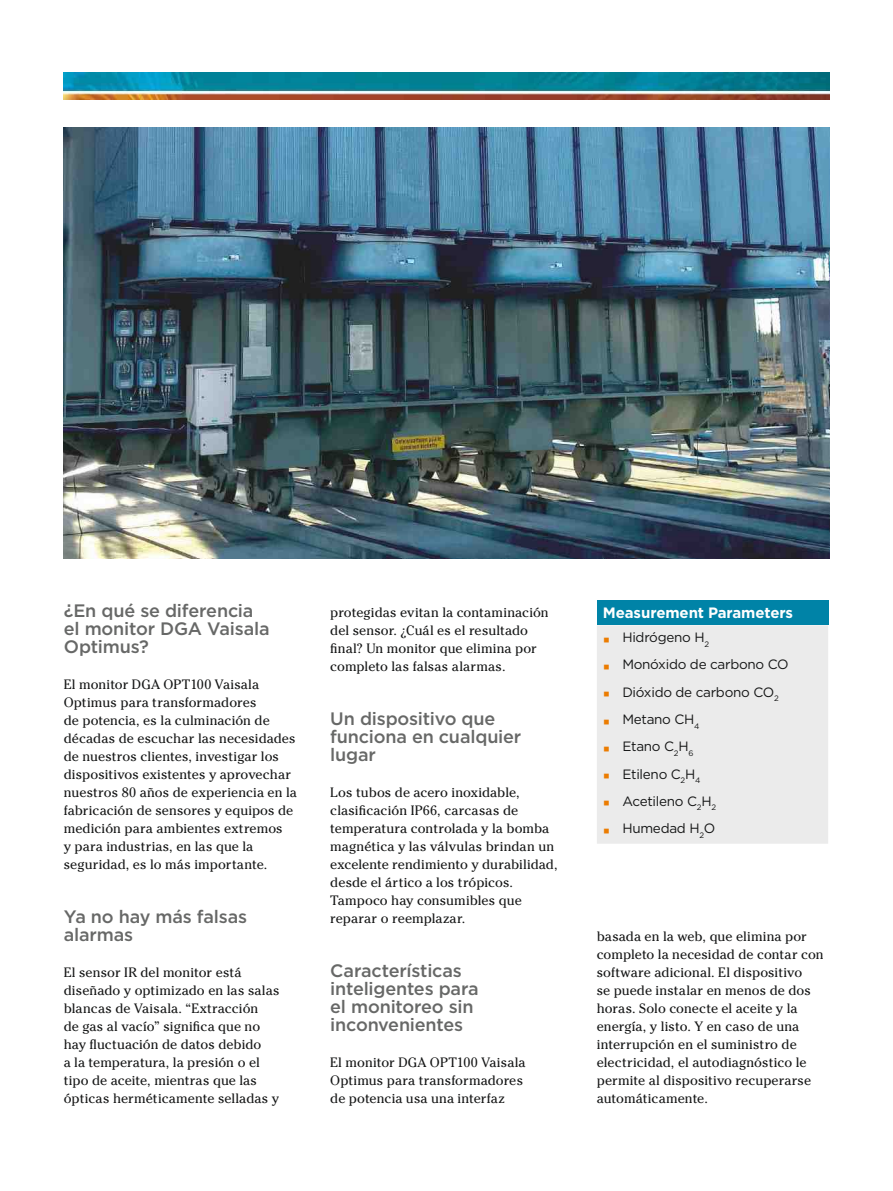
<style>
.page{position:relative;width:893px;height:1191px;background:#fff}
.page>*{position:absolute;margin:0;border:0;box-sizing:border-box;transform-origin:0 0}
.t1{font:500 18px/18px "Gotham";letter-spacing:-.01em;color:#676867}
.t2{font:700 15px "Gotham";letter-spacing:-.01em;color:#fefefe}
.t3{font:13.5px/18px "Cheltenham Std";letter-spacing:.005em;color:#151616}
.t4{font:13.5px "Gotham";letter-spacing:-.02em;color:#151616}
.s1{font-family:"Arial";font-size:21px;color:#eb7c01}
</style>
<div class="page">
<div style="left:597px;top:600px;width:231px;height:25px;background:#0083a7"></div>
<div style="left:597px;top:625px;width:231px;height:218px;background:#ebebeb"></div>
<img style="left:64px;top:128px;width:765px;height:430px">
<img style="left:64px;top:72px;width:765px;height:28px">
<h1 class="t1" style="left:64px;top:601px;width:207px">¿En qué se diferencia el monitor DGA Vaisala<br>Optimus?</h1>
<p class="t3" style="left:64px;top:675px;width:235px">El monitor DGA OPT100 Vaisala Optimus para transformadores<br>de potencia, es la culminación de décadas de escuchar las necesidades de nuestros clientes, investigar los dispositivos existentes y aprovechar nuestros 80 años de experiencia en la fabricación de sensores y equipos de medición para ambientes extremos<br>y para industrias, en las que la seguridad, es lo más importante.</p>
<h1 class="t1" style="left:64px;top:907px;width:185px">Ya no hay más falsas alarmas</h1>
<p class="t3" style="left:64px;top:963px;width:217px">El sensor IR del monitor está diseñado y optimizado en las salas blancas de Vaisala. “Extracción<br>de gas al vacío” significa que no hay fluctuación de datos debido<br>a la temperatura, la presión o el tipo de aceite, mientras que las ópticas herméticamente selladas y</p>
<p class="t3" style="left:330px;top:603px;width:220px">protegidas evitan la contaminación del sensor. ¿Cuál es el resultado final? Un monitor que elimina por completo las falsas alarmas.</p>
<h1 class="t1" style="left:330px;top:709px;width:193px">Un dispositivo que funciona en cualquier lugar</h1>
<p class="t3" style="left:330px;top:783px;width:229px">Los tubos de acero inoxidable, clasificación IP66, carcasas de temperatura controlada y la bomba magnética y las válvulas brindan un excelente rendimiento y durabilidad, desde el ártico a los trópicos.<br>Tampoco hay consumibles que reparar o reemplazar.</p>
<h1 class="t1" style="left:330px;top:961px;width:150px">Características inteligentes para el monitoreo sin inconvenientes</h1>
<p class="t3" style="left:330px;top:1053px;width:197px">El monitor DGA OPT100 Vaisala<br>Optimus para transformadores de potencia usa una interfaz</p>
<p class="t2" style="left:603px;top:603px;width:192px">Measurement Parameters</p>
<p class="t4" style="left:603px;top:628px;width:108px"><span class="s1">▪</span> Hidrógeno H<sub>2</sub></p>
<p class="t4" style="left:603px;top:656px;width:187px"><span class="s1">▪</span> Monóxido de carbono CO</p>
<p class="t4" style="left:603px;top:683px;width:177px"><span class="s1">▪</span> Dióxido de carbono CO<sub>2</sub></p>
<p class="t4" style="left:603px;top:710px;width:98px"><span class="s1">▪</span> Metano CH<sub>4</sub></p>
<p class="t4" style="left:603px;top:738px;width:92px"><span class="s1">▪</span> Etano C<sub>2</sub>H<sub>6</sub></p>
<p class="t4" style="left:603px;top:765px;width:99px"><span class="s1">▪</span> Etileno C<sub>2</sub>H<sub>4</sub></p>
<p class="t4" style="left:603px;top:792px;width:115px"><span class="s1">▪</span> Acetileno C<sub>2</sub>H<sub>2</sub></p>
<p class="t4" style="left:603px;top:819px;width:114px"><span class="s1">▪</span> Humedad H<sub>2</sub>O</p>
<p class="t3" style="left:597px;top:927px;width:229px">basada en la web, que elimina por completo la necesidad de contar con software adicional. El dispositivo<br>se puede instalar en menos de dos horas. Solo conecte el aceite y la energía, y listo. Y en caso de una interrupción en el suministro de electricidad, el autodiagnóstico le permite al dispositivo recuperarse automáticamente.</p>
</div>
